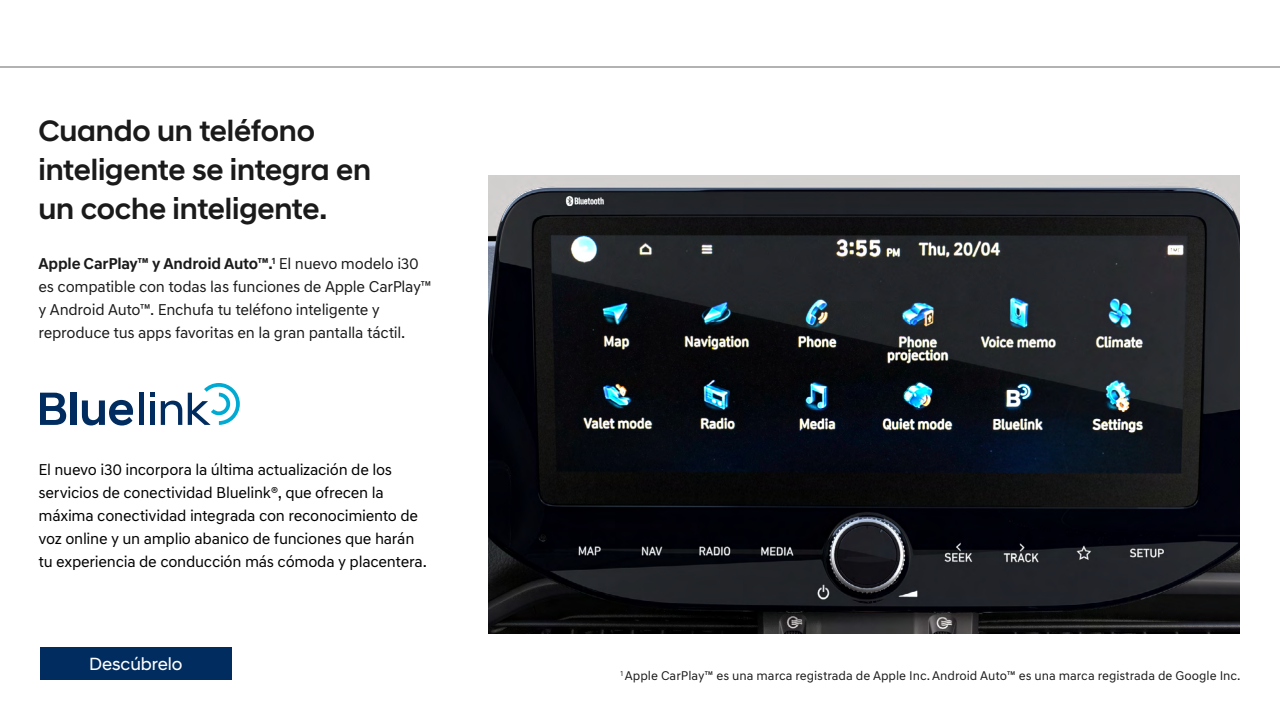
<style>
.page{position:relative;width:1280px;height:720px;background:#fff}
.page>*{position:absolute;margin:0;border:0;box-sizing:border-box;transform-origin:0 0}
.t1{font:500 30px/39px "Hyundai Sans Head";letter-spacing:-.005em;color:#000}
._99_Buttons_18pt{font:18px "Hyundai Sans Head";color:#fff}
.t2{font:16px/23px "Hyundai Sans Text";letter-spacing:-.015em;color:#000}
.t3{font:12.9px "Hyundai Sans Text";color:#000}
.s1{font-weight:700}
</style>
<div class="page">
<img style="left:489px;top:175px;width:751px;height:459px">
<div style="left:40px;top:648px;width:192px;height:32px;background:#002c5f"></div>
<div style="left:71px;top:393px;width:6px;height:32px;background:#002c5f"></div>
<svg style="left:82px;top:400px;width:51px;height:26px"></svg>
<svg style="left:40px;top:393px;width:26px;height:32px"></svg>
<div style="left:139px;top:393px;width:5px;height:32px;background:#002c5f"></div>
<div style="left:150px;top:401px;width:5px;height:24px;background:#002c5f"></div>
<svg style="left:150px;top:393px;width:5px;height:4px"></svg>
<svg style="left:161px;top:401px;width:21px;height:24px"></svg>
<svg style="left:188px;top:383px;width:52px;height:42px"></svg>
<hr style="left:0;top:67px;width:1280px;height:1px;background:#676767">
<h1 class="t1" style="left:38px;top:112px;width:334px">Cuando un teléfono inteligente se integra en un coche inteligente.</h1>
<p class="t2" style="left:38px;top:252px;width:395px"><span class="s1">Apple CarPlay™ y Android Auto™.</span><sup>1</sup> El nuevo modelo i30 es compatible con todas las funciones de Apple CarPlay™ y Android Auto™. Enchufa tu teléfono inteligente y reproduce tus apps favoritas en la gran pantalla táctil.</p>
<p class="t2" style="left:38px;top:458px;width:390px">El nuevo i30 incorpora la última actualización de los servicios de conectividad Bluelink®, que ofrecen la máxima conectividad integrada con reconocimiento de voz online y un amplio abanico de funciones que harán tu experiencia de conducción más cómoda y placentera.</p>
<p class="_99_Buttons_18pt" style="left:89px;top:653px;width:95px">Descúbrelo</p>
<p class="t3" style="left:621px;top:668px;width:622px"><sup>1</sup> Apple CarPlay™ es una marca registrada de Apple Inc. Android Auto™ es una marca registrada de Google Inc.</p>
</div>
